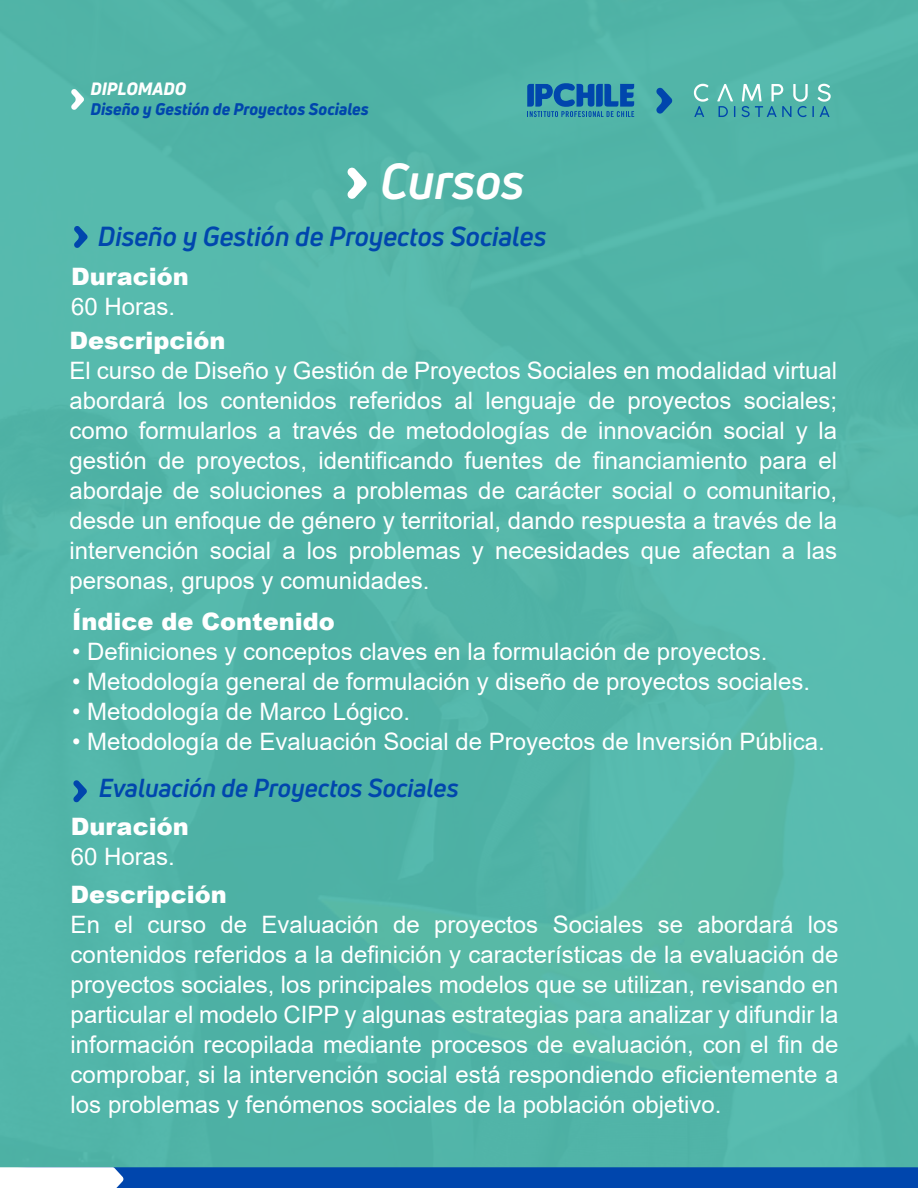
<style>
.page{position:relative;width:918px;height:1188px;background:#fff}
.page>*{position:absolute;margin:0;border:0;box-sizing:border-box;transform-origin:0 0}
.t1{font:italic 700 49.5px "Uni Neue";color:#fff}
.t2{font:italic 700 27px "Uni Neue";color:#0046ad}
.t3{font:italic 700 25.5px "Uni Neue";color:#0046ad}
.t4{font:24px/30px "Arial";color:#fff;text-align:justify}
.t5{font:900 24px "Arial";color:#fff}
.t6{font:italic 800 17.55px "Uni Neue";color:#fff}
.t7{font:italic 800 16.5px "Uni Neue";color:#0046ad}
</style>
<div class="page">
<div style="left:0;top:0;width:918px;height:1179px;background:#51baad"></div>
<svg style="left:694px;top:84px;width:14px;height:33px"></svg>
<svg style="left:717px;top:84px;width:18px;height:33px"></svg>
<svg style="left:741px;top:84px;width:90px;height:33px"></svg>
<svg style="left:656px;top:87px;width:16px;height:27px"></svg>
<svg style="left:527px;top:83px;width:107px;height:34px"></svg>
<svg style="left:71px;top:89px;width:13px;height:21px"></svg>
<svg style="left:347px;top:167px;width:20px;height:32px"></svg>
<svg style="left:74px;top:226px;width:14px;height:22px"></svg>
<svg style="left:0;top:1167px;width:918px;height:21px"></svg>
<svg style="left:73px;top:780px;width:14px;height:23px"></svg>
<p class="t6" style="left:90px;top:77px;width:97px">DIPLOMADO</p>
<p class="t7" style="left:90px;top:98px;width:280px">Diseño y Gestión de Proyectos Sociales</p>
<h1 class="t1" style="left:380px;top:150px;width:146px">Cursos</h1>
<p class="t2" style="left:98px;top:220px;width:450px">Diseño y Gestión de Proyectos Sociales</p>
<p class="t5" style="left:71px;top:259px;width:119px">Duración</p>
<p class="t4" style="left:71px;top:291px;width:106px">60 Horas.</p>
<p class="t5" style="left:69px;top:323px;width:158px">Descripción</p>
<p class="t4" style="left:69px;top:355px;width:769px">El curso de Diseño y Gestión de Proyectos Sociales en modalidad virtual abordará los contenidos referidos al lenguaje de proyectos sociales; como formularlos a través de metodologías de innovación social y la gestión de proyectos, identificando fuentes de financiamiento para el abordaje de soluciones a problemas de carácter social o comunitario, desde un enfoque de género y territorial, dando respuesta a través de la intervención social a los problemas y necesidades que afectan a las personas, grupos y comunidades.</p>
<p class="t5" style="left:72px;top:604px;width:264px">Índice de Contenido</p>
<p class="t4" style="left:72px;top:637px;width:697px">• Definiciones y conceptos claves en la formulación de proyectos.</p>
<p class="t4" style="left:72px;top:667px;width:740px">• Metodología general de formulación y diseño de proyectos sociales.</p>
<p class="t4" style="left:72px;top:697px;width:339px">• Metodología de Marco Lógico.</p>
<p class="t4" style="left:72px;top:727px;width:754px">• Metodología de Evaluación Social de Proyectos de Inversión Pública.</p>
<p class="t3" style="left:99px;top:772px;width:361px">Evaluación de Proyectos Sociales</p>
<p class="t5" style="left:71px;top:809px;width:119px">Duración</p>
<p class="t4" style="left:71px;top:842px;width:106px">60 Horas.</p>
<p class="t5" style="left:71px;top:877px;width:158px">Descripción</p>
<p class="t4" style="left:71px;top:909px;width:769px">En el curso de Evaluación de proyectos Sociales se abordará los contenidos referidos a la definición y características de la evaluación de proyectos sociales, los principales modelos que se utilizan, revisando en particular el modelo CIPP y algunas estrategias para analizar y difundir la información recopilada mediante procesos de evaluación, con el fin de comprobar, si la intervención social está respondiendo eficientemente a los problemas y fenómenos sociales de la población objetivo.</p>
</div>
